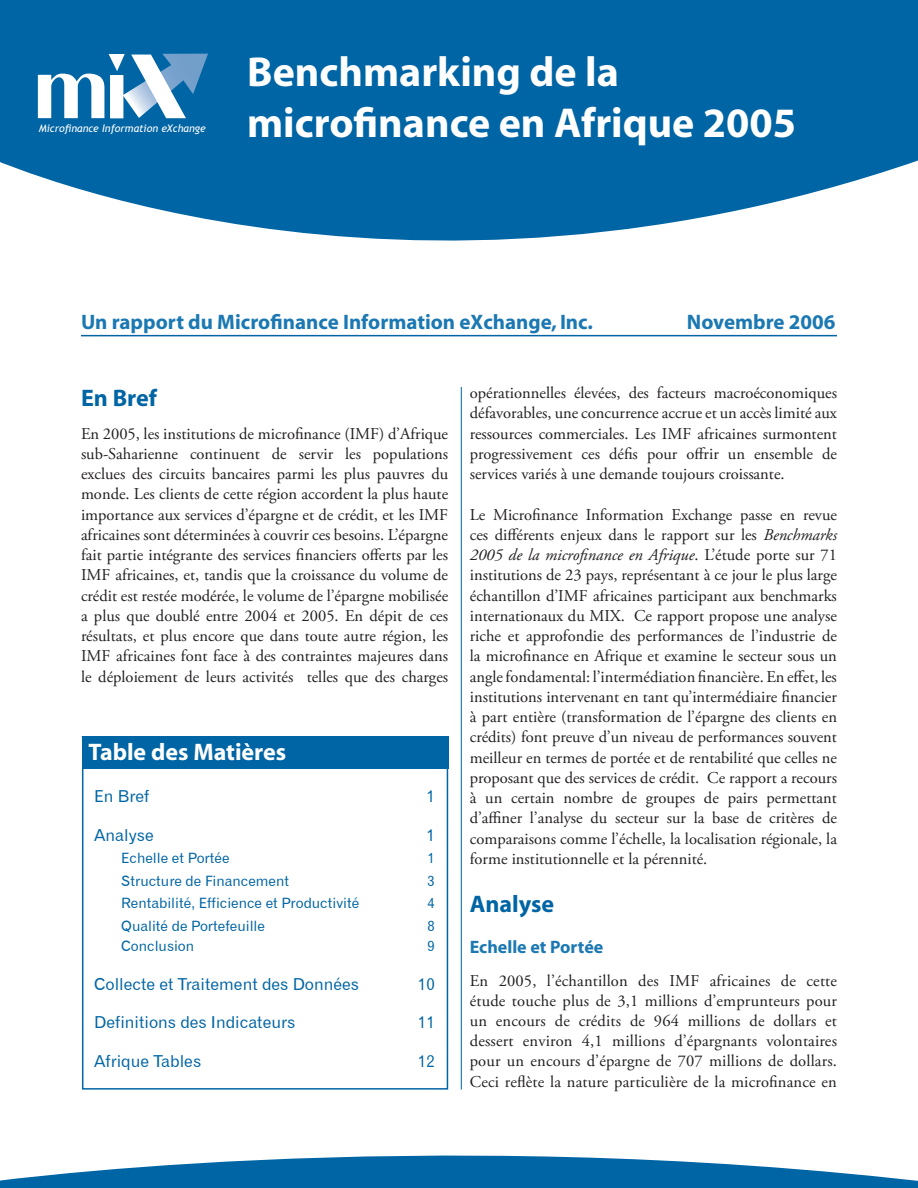
<style>
.page{position:relative;width:918px;height:1188px;background:#fff}
.page>*{position:absolute;margin:0;border:0;box-sizing:border-box;transform-origin:0 0}
.t1{font:700 42px "Myriad";color:#fff}
.t2{font:700 24px "Myriad";color:#fff}
.t3{font:700 24px "Myriad";color:#0065a4}
.t4{font:700 21px "Myriad";color:#1b78b2}
.t5{font:700 18px "Myriad";color:#1b78b2}
.t6{font:16.5px/20.2px "Adobe Garamond Pro";color:#231f20;text-align:justify}
.t7{font:16.5px "Gothic 720 BT Roman B";color:#0065a4}
.t8{font:14.25px "Gothic 720 BT Roman B";color:#0065a4}
.t9{font:italic 10.5px "Trebuchet MS";color:#fff}
.s1{font-style:italic}
</style>
<div class="page">
<svg style="left:0;top:0;width:918px;height:337px;fill:#0065a4"></svg>
<hr style="left:81px;top:335px;width:756px;height:1px;background:#0065a4">
<hr style="left:461px;top:387px;width:1px;height:703px;background:#0065a4">
<svg style="left:0;top:1155px;width:918px;height:33px;fill:#0065a4"></svg>
<div style="left:82px;top:767px;width:366px;height:323px;border:2px solid #0065a4"></div>
<div style="left:38px;top:51px;width:169px;height:67px;border:2px solid #0065a4"></div>
<svg style="left:38px;top:54px;width:170px;height:64px"></svg>
<div style="left:82px;top:736px;width:366px;height:33px;background:#0065a4"></div>
<svg style="left:817px;top:62px;width:5px;height:12px"></svg>
<p class="t9" style="left:39px;top:122px;width:168px">Microfinance Information eXchange</p>
<h1 class="t1" style="left:247px;top:51px;width:373px">Benchmarking de la</h1>
<h1 class="t1" style="left:247px;top:101px;width:551px">microfinance en Afrique 2005</h1>
<p class="t4" style="left:81px;top:311px;width:514px">Un rapport du Microfinance Information eXchange, Inc.</p>
<p class="t4" style="left:687px;top:311px;width:150px">Novembre 2006</p>
<h2 class="t3" style="left:81px;top:385px;width:78px">En Bref</h2>
<p class="t6" style="left:81px;top:424px;width:369px">En 2005, les institutions de microfinance (IMF) d’Afrique sub-Saharienne continuent de servir les populations exclues des circuits bancaires parmi les plus pauvres du monde. Les clients de cette région accordent la plus haute importance aux services d’épargne et de crédit, et les IMF africaines sont déterminées à couvrir ces besoins. L’épargne fait partie intégrante des services financiers offerts par les IMF africaines, et, tandis que la croissance du volume de crédit est restée modérée, le volume de l’épargne mobilisée a plus que doublé entre 2004 et 2005. En dépit de ces résultats, et plus encore que dans toute autre région, les IMF africaines font face à des contraintes majeures dans le déploiement de leurs activités telles que des charges</p>
<h2 class="t2" style="left:88px;top:740px;width:199px">Table des Matières</h2>
<p class="t7" style="left:94px;top:786px;width:57px">En Bref</p>
<p class="t7" style="left:426px;top:786px;width:10px">1</p>
<p class="t7" style="left:94px;top:825px;width:61px">Analyse</p>
<p class="t7" style="left:426px;top:825px;width:10px">1</p>
<p class="t8" style="left:121px;top:849px;width:110px">Echelle et Portée</p>
<p class="t8" style="left:428px;top:849px;width:9px">1</p>
<p class="t8" style="left:121px;top:872px;width:169px">Structure de Financement</p>
<p class="t8" style="left:428px;top:872px;width:9px">3</p>
<p class="t8" style="left:121px;top:894px;width:240px">Rentabilité, Efficience et Productivité</p>
<p class="t8" style="left:428px;top:894px;width:9px">4</p>
<p class="t8" style="left:121px;top:917px;width:145px">Qualité de Portefeuille</p>
<p class="t8" style="left:428px;top:917px;width:9px">8</p>
<p class="t8" style="left:121px;top:937px;width:75px">Conclusion</p>
<p class="t8" style="left:428px;top:937px;width:9px">9</p>
<p class="t7" style="left:94px;top:974px;width:266px">Collecte et Traitement des Données</p>
<p class="t7" style="left:418px;top:974px;width:18px">10</p>
<p class="t7" style="left:94px;top:1012px;width:203px">Definitions des Indicateurs</p>
<p class="t7" style="left:418px;top:1012px;width:18px">11</p>
<p class="t7" style="left:94px;top:1051px;width:108px">Afrique Tables</p>
<p class="t7" style="left:418px;top:1051px;width:18px">12</p>
<p class="t6" style="left:470px;top:383px;width:369px">opérationnelles élevées, des facteurs macroéconomiques défavorables, une concurrence accrue et un accès limité aux ressources commerciales. Les IMF africaines surmontent progressivement ces défis pour offrir un ensemble de services variés à une demande toujours croissante.</p>
<p class="t6" style="left:470px;top:505px;width:369px">Le Microfinance Information Exchange passe en revue ces différents enjeux dans le rapport sur les <span class="s1">Benchmarks 2005 de la microfinance en Afrique</span>. L’étude porte sur 71 institutions de 23 pays, représentant à ce jour le plus large échantillon d’IMF africaines participant aux benchmarks internationaux du MIX. Ce rapport propose une analyse riche et approfondie des performances de l’industrie de la microfinance en Afrique et examine le secteur sous un angle fondamental: l’intermédiation financière. En effet, les institutions intervenant en tant qu’intermédiaire financier à part entière (transformation de l’épargne des clients en crédits) font preuve d’un niveau de performances souvent meilleur en termes de portée et de rentabilité que celles ne proposant que des services de crédit. Ce rapport a recours à un certain nombre de groupes de pairs permettant d’affiner l’analyse du secteur sur la base de critères de comparaisons comme l’échelle, la localisation régionale, la forme institutionnelle et la pérennité.</p>
<h2 class="t3" style="left:470px;top:892px;width:86px">Analyse</h2>
<p class="t5" style="left:470px;top:937px;width:135px">Echelle et Portée</p>
<p class="t6" style="left:470px;top:971px;width:369px">En 2005, l’échantillon des IMF africaines de cette étude touche plus de 3,1 millions d’emprunteurs pour un encours de crédits de 964 millions de dollars et dessert environ 4,1 millions d’épargnants volontaires pour un encours d’épargne de 707 millions de dollars.<br>Ceci reflète la nature particulière de la microfinance en</p>
</div>
